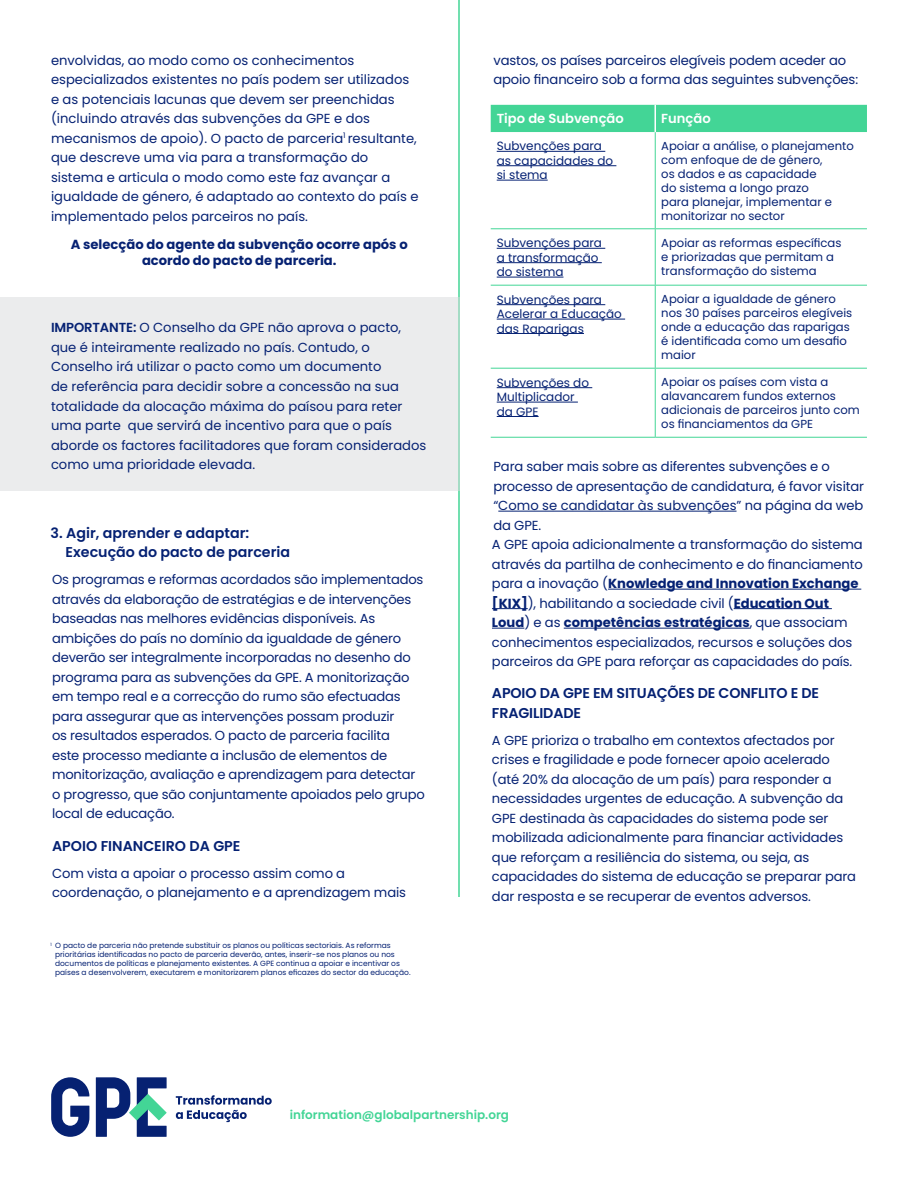
<style>
.page{position:relative;width:918px;height:1188px;background:#fff}
.page>*{position:absolute;margin:0;border:0;box-sizing:border-box;transform-origin:0 0}
.t1{font:600 14.25px/19.8px "Poppins";color:#052173}
.t2{font:13.2px/19.5px "Poppins";letter-spacing:-.01em;color:#052173}
.t3{font:700 13.2px/15.8px "Poppins";color:#062172;text-align:center}
.t4{font:600 13.2px "Poppins";color:#fff}
.t5{font:12px/14.4px "Poppins";color:#052173}
.t6{font:600 12px "Poppins";color:#43d596}
.t7{font:11.7px/14px "Poppins";color:#052173}
.t8{font:7.5px/9px "Poppins";color:#052173}
.s1{font-weight:600}
.s2{font-weight:700}
</style>
<div class="page">
<svg style="left:96px;top:1077px;width:71px;height:60px"></svg>
<svg style="left:51px;top:1077px;width:38px;height:60px"></svg>
<svg style="left:176px;top:1095px;width:96px;height:27px"></svg>
<hr style="left:458px;top:0;width:2px;height:897px;background:#43d596">
<div style="left:0;top:297px;width:460px;height:194px;background:#ebeced"></div>
<div style="left:491px;top:105px;width:376px;height:27px;background:#43d596"></div>
<svg style="left:496px;top:132px;width:159px;height:96px"></svg>
<svg style="left:491px;top:229px;width:376px;height:208px"></svg>
<hr style="left:654px;top:105px;width:2px;height:27px;background:#fff">
<hr style="left:655px;top:132px;width:1px;height:96px;background:#42d696">
<hr style="left:491px;top:228px;width:164px;height:1px;background:#42d696">
<hr style="left:655px;top:228px;width:212px;height:1px;background:#42d696">
<hr style="left:655px;top:229px;width:1px;height:56px;background:#42d696">
<hr style="left:491px;top:285px;width:164px;height:1px;background:#42d696">
<hr style="left:655px;top:285px;width:212px;height:1px;background:#42d696">
<hr style="left:655px;top:286px;width:1px;height:82px;background:#42d696">
<hr style="left:491px;top:368px;width:164px;height:1px;background:#42d696">
<hr style="left:655px;top:368px;width:212px;height:1px;background:#42d696">
<hr style="left:655px;top:369px;width:1px;height:68px;background:#42d696">
<hr style="left:491px;top:437px;width:164px;height:1px;background:#42d696">
<hr style="left:655px;top:437px;width:212px;height:1px;background:#42d696">
<hr style="left:497px;top:151px;width:108px;height:1px;background:#052173">
<hr style="left:497px;top:165px;width:119px;height:1px;background:#052173">
<hr style="left:497px;top:180px;width:51px;height:1px;background:#052173">
<hr style="left:497px;top:248px;width:108px;height:1px;background:#052173">
<hr style="left:497px;top:262px;width:105px;height:1px;background:#052173">
<hr style="left:497px;top:277px;width:66px;height:1px;background:#052173">
<hr style="left:497px;top:304px;width:108px;height:1px;background:#052173">
<hr style="left:497px;top:319px;width:128px;height:1px;background:#052173">
<hr style="left:497px;top:333px;width:87px;height:1px;background:#052173">
<hr style="left:497px;top:387px;width:95px;height:1px;background:#052173">
<hr style="left:497px;top:402px;width:81px;height:1px;background:#052173">
<hr style="left:497px;top:416px;width:42px;height:1px;background:#052173">
<hr style="left:498px;top:511px;width:239px;height:1px;background:#052173">
<hr style="left:608px;top:589px;width:253px;height:1px;background:#052173">
<hr style="left:492px;top:608px;width:36px;height:1px;background:#052173">
<hr style="left:734px;top:608px;width:98px;height:1px;background:#052173">
<hr style="left:492px;top:628px;width:32px;height:1px;background:#052173">
<hr style="left:564px;top:628px;width:186px;height:1px;background:#052173">
<p class="t2" style="left:51px;top:51px;width:369px">envolvidas, ao modo como os conhecimentos especializados existentes no país podem ser utilizados e as potenciais lacunas que devem ser preenchidas (incluindo através das subvenções da GPE e dos mecanismos de apoio). O pacto de parceria<sup>1</sup> resultante, que descreve uma via para a transformação do sistema e articula o modo como este faz avançar a igualdade de género, é adaptado ao contexto do país e implementado pelos parceiros no país.</p>
<p class="t3" style="left:71px;top:237px;width:339px">A selecção do agente da subvenção ocorre após o acordo do pacto de parceria.</p>
<p class="t2" style="left:51px;top:318px;width:377px"><span class="s1">IMPORTANTE:</span> O Conselho da GPE não aprova o pacto, que é inteiramente realizado no país. Contudo, o Conselho irá utilizar o pacto como um documento<br>de referência para decidir sobre a concessão na sua totalidade da alocação máxima do paísou para reter uma parte que servirá de incentivo para que o país aborde os factores facilitadores que foram considerados como uma prioridade elevada.</p>
<p class="t1" style="left:66px;top:523px;width:226px;text-indent:-15px">3. Agir, aprender e adaptar:<br>Execução do pacto de parceria</p>
<p class="t2" style="left:52px;top:570px;width:374px">Os programas e reformas acordados são implementados através da elaboração de estratégias e de intervenções baseadas nas melhores evidências disponíveis. As ambições do país no domínio da igualdade de género deverão ser integralmente incorporadas no desenho do programa para as subvenções da GPE. A monitorização em tempo real e a correcção do rumo são efectuadas para assegurar que as intervenções possam produzir<br>os resultados esperados. O pacto de parceria facilita<br>este processo mediante a inclusão de elementos de monitorização, avaliação e aprendizagem para detectar o progresso, que são conjuntamente apoiados pelo grupo local de educação.</p>
<p class="t1" style="left:52px;top:836px;width:190px">APOIO FINANCEIRO DA GPE</p>
<p class="t2" style="left:52px;top:863px;width:355px">Com vista a apoiar o processo assim como a coordenação, o planejamento e a aprendizagem mais</p>
<p class="t8" style="left:55px;top:941px;width:357px;text-indent:-5px"><sup>1</sup> O pacto de parceria não pretende substituir os planos ou políticas sectoriais. As reformas prioritárias identificadas no pacto de parceria deverão, antes, inserir-se nos planos ou nos documentos de políticas e planejamento existentes. A GPE continua a apoiar e incentivar os países a desenvolverem, executarem e monitorizarem planos eficazes do sector da educação.</p>
<p class="t2" style="left:493px;top:51px;width:366px">vastos, os países parceiros elegíveis podem aceder ao apoio financeiro sob a forma das seguintes subvenções:</p>
<p class="t4" style="left:497px;top:111px;width:129px">Tipo de Subvenção</p>
<p class="t4" style="left:661px;top:111px;width:51px">Função</p>
<p class="t5" style="left:497px;top:139px;width:118px">Subvenções para as capacidades do si stema</p>
<p class="t7" style="left:661px;top:139px;width:194px">Apoiar a análise, o planejamento com enfoque de de género,<br>os dados e as capacidade<br>do sistema a longo prazo<br>para planejar, implementar e monitorizar no sector</p>
<p class="t5" style="left:497px;top:236px;width:107px">Subvenções para a transformação do sistema</p>
<p class="t7" style="left:661px;top:236px;width:182px">Apoiar as reformas específicas e priorizadas que permitam a transformação do sistema</p>
<p class="t5" style="left:497px;top:292px;width:127px">Subvenções para<br>Acelerar a Educação das Raparigas</p>
<p class="t7" style="left:661px;top:292px;width:193px">Apoiar a igualdade de género nos 30 países parceiros elegíveis onde a educação das raparigas é identificada como um desafio maior</p>
<p class="t5" style="left:497px;top:375px;width:94px">Subvenções do<br>Multiplicador da GPE</p>
<p class="t7" style="left:661px;top:375px;width:200px">Apoiar os países com vista a alavancarem fundos externos adicionais de parceiros junto com os financiamentos da GPE</p>
<p class="t2" style="left:492px;top:457px;width:374px">Para saber mais sobre as diferentes subvenções e o processo de apresentação de candidatura, é favor visitar “Como se candidatar às subvenções” na página da web da GPE.<br>A GPE apoia adicionalmente a transformação do sistema através da partilha de conhecimento e do financiamento para a inovação (<span class="s2">Knowledge and Innovation Exchange [KIX]</span>), habilitando a sociedade civil (<span class="s2">Education Out Loud</span>) e as <span class="s2">competências estratégicas</span>, que associam conhecimentos especializados, recursos e soluções dos parceiros da GPE para reforçar as capacidades do país.</p>
<p class="t1" style="left:492px;top:684px;width:329px">APOIO DA GPE EM SITUAÇÕES DE CONFLITO E DE<br>FRAGILIDADE</p>
<p class="t2" style="left:492px;top:730px;width:366px">A GPE prioriza o trabalho em contextos afectados por crises e fragilidade e pode fornecer apoio acelerado (até 20% da alocação de um país) para responder a necessidades urgentes de educação. A subvenção da GPE destinada às capacidades do sistema pode ser mobilizada adicionalmente para financiar actividades que reforçam a resiliência do sistema, ou seja, as capacidades do sistema de educação se preparar para dar resposta e se recuperar de eventos adversos.</p>
<p class="t6" style="left:290px;top:1108px;width:221px">information@globalpartnership.org</p>
</div>
